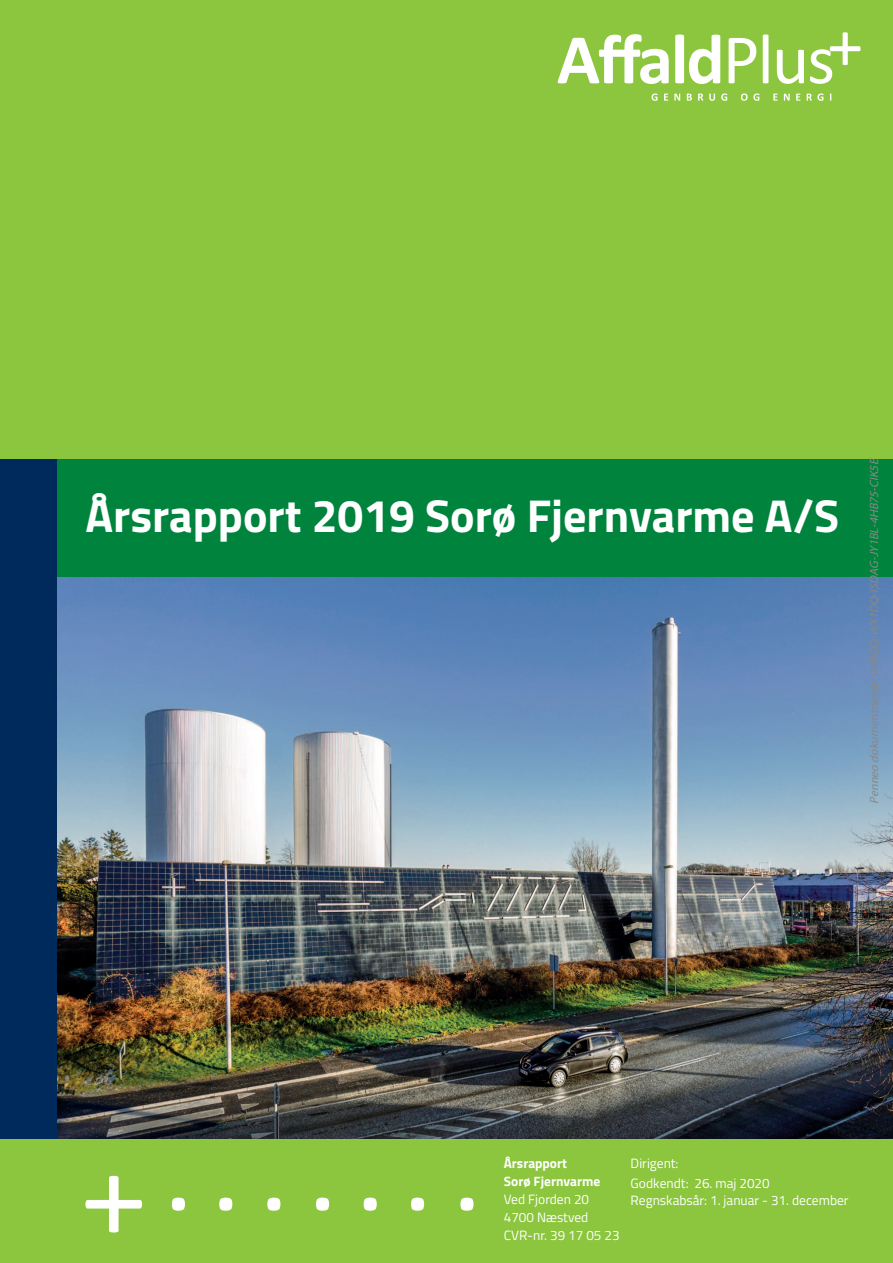
<style>
.page{position:relative;width:893px;height:1263px;background:#fff}
.page>*{position:absolute;margin:0;border:0;box-sizing:border-box;transform-origin:0 0}
.t1{font:700 46.2px "Titillium Web";color:#fff}
.t2{font:13.5px/18px "Titillium Web";color:#fff}
.t3{font:700 13.5px/18px "Titillium Web";color:#fff}
.t4{font:italic 12px "Myriad Pro";color:#888}
</style>
<div class="page">
<div style="left:0;top:0;width:893px;height:471px;background:#8bc63e"></div>
<div style="left:50px;top:459px;width:843px;height:127px;background:#00843d"></div>
<img style="left:2px;top:578px;width:891px;height:561px">
<svg style="left:729px;top:32px;width:131px;height:52px"></svg>
<svg style="left:558px;top:34px;width:162px;height:50px"></svg>
<svg style="left:651px;top:93px;width:180px;height:8px"></svg>
<div style="left:0;top:1139px;width:893px;height:124px;background:#8bc63e"></div>
<div style="left:0;top:459px;width:56px;height:679px;background:#00295c"></div>
<svg style="left:85px;top:1176px;width:57px;height:56px"></svg>
<svg style="left:172px;top:1197px;width:13px;height:14px"></svg>
<svg style="left:219px;top:1197px;width:13px;height:14px"></svg>
<svg style="left:267px;top:1197px;width:13px;height:14px"></svg>
<svg style="left:316px;top:1197px;width:13px;height:14px"></svg>
<svg style="left:364px;top:1197px;width:13px;height:14px"></svg>
<svg style="left:411px;top:1197px;width:13px;height:14px"></svg>
<svg style="left:460px;top:1197px;width:13px;height:14px"></svg>
<h1 class="t1" style="left:85px;top:492px;width:755px">Årsrapport 2019 Sorø Fjernvarme A/S</h1>
<p class="t4" style="left:869px;top:803px;width:348px;rotate:-90deg">Penneo dokumentnøgle:0UBQQ-WX1DQ-ISDAG-JY1BL-4HB75-CIK5E</p>
<p class="t3" style="left:504px;top:1154px;width:98px">Årsrapport<br>Sorø Fjernvarme</p>
<p class="t2" style="left:504px;top:1190px;width:117px">Ved Fjorden 20<br>4700 Næstved<br>CVR-nr. 39 17 05 23</p>
<p class="t2" style="left:631px;top:1153px;width:141px;line-height:20.4px">Dirigent:<br>Godkendt: 26. maj 2020</p>
<p class="t2" style="left:631px;top:1190px;width:219px">Regnskabsår: 1. januar - 31. december</p>
</div>
